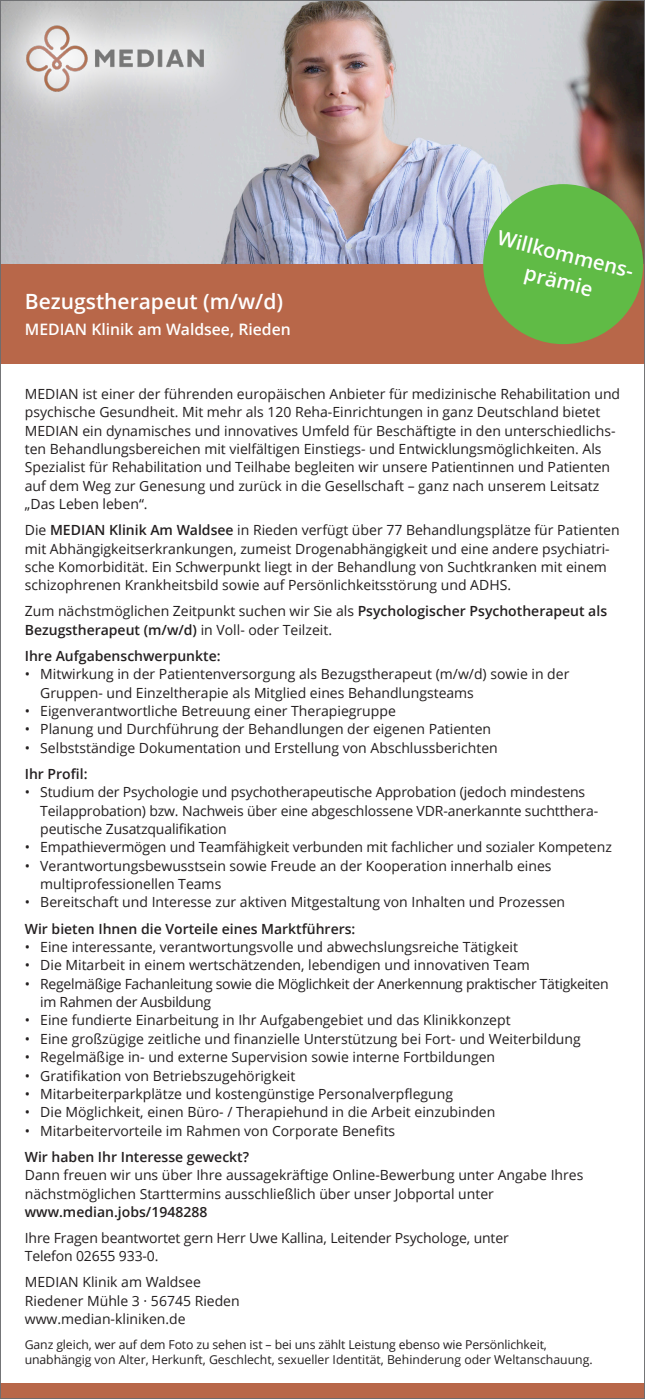
<style>
.page{position:relative;width:645px;height:1399px;background:#fff}
.page>*{position:absolute;margin:0;border:0;box-sizing:border-box;transform-origin:0 0}
.t1{font:600 21px "Open Sans";color:#fff}
.t2{font:600 20.12px/27.5px "Open Sans";color:#fff;text-align:center}
.t3{font:600 15.75px "Open Sans";color:#fff}
.t4{font:14px/18.4px "Open Sans";color:#231f20}
.t5{font:600 14px "Open Sans";color:#231f20}
.t6{font:14px/18.4px "Open Sans";letter-spacing:-.02em;color:#231f20}
.t7{font:12.25px/14.7px "Open Sans";letter-spacing:-.01em;color:#231f20}
.s1{font-weight:600}
</style>
<div class="page">
<img style="left:2px;top:2px;width:641px;height:262px">
<div style="left:0;top:1383px;width:645px;height:15px;background:#b86749"></div>
<svg style="left:2px;top:2px;width:251px;height:137px;background:#c9c9cc"></svg>
<img style="left:22px;top:25px;width:187px;height:67px">
<div style="left:0;top:264px;width:645px;height:99px;background:#b86749"></div>
<div style="left:483px;top:184px;width:160px;height:160px;background:#60bb46;border-radius:50%"></div>
<h1 class="t1" style="left:25px;top:287px;width:260px">Bezugstherapeut (m/w/d)</h1>
<p class="t3" style="left:25px;top:318px;width:267px">MEDIAN Klinik am Waldsee, Rieden</p>
<h2 class="t2" style="left:501px;top:224px;width:144px;rotate:14deg">Willkommens&shy;prämie</h2>
<p class="t4" style="left:25px;top:384px;width:597px">MEDIAN ist einer der führenden europäischen Anbieter für medizinische Rehabilitation und psychische Gesundheit. Mit mehr als 120 Reha-Einrichtungen in ganz Deutschland bietet MEDIAN ein dynamisches und innovatives Umfeld für Beschäftigte in den unterschiedlichs&shy;ten Behandlungsbereichen mit vielfältigen Einstiegs- und Entwicklungsmöglichkeiten. Als Spezialist für Rehabilitation und Teilhabe begleiten wir unsere Patientinnen und Patienten auf dem Weg zur Genesung und zurück in die Gesellschaft – ganz nach unserem Leitsatz „Das Leben leben“.</p>
<p class="t4" style="left:25px;top:521px;width:596px">Die <span class="s1">MEDIAN Klinik Am Waldsee</span> in Rieden verfügt über 77 Behandlungsplätze für Patienten mit Abhängigkeitserkrankungen, zumeist Drogenabhängigkeit und eine andere psychiatri&shy;sche Komorbidität. Ein Schwerpunkt liegt in der Behandlung von Suchtkranken mit einem schizophrenen Krankheitsbild sowie auf Persönlichkeitsstörung und ADHS.</p>
<p class="t4" style="left:25px;top:602px;width:584px">Zum nächstmöglichen Zeitpunkt suchen wir Sie als <span class="s1">Psychologischer Psychotherapeut als<br>Bezugstherapeut (m/w/d)</span> in Voll- oder Teilzeit.</p>
<p class="t5" style="left:25px;top:646px;width:197px">Ihre Aufgabenschwerpunkte:</p>
<p class="t4" style="left:40px;top:665px;width:531px;text-indent:-15px">• Mitwirkung in der Patientenversorgung als Bezugstherapeut (m/w/d) sowie in der<br>Gruppen- und Einzeltherapie als Mitglied eines Behandlungsteams</p>
<p class="t4" style="left:25px;top:701px;width:373px">• Eigenverantwortliche Betreuung einer Therapiegruppe</p>
<p class="t4" style="left:25px;top:720px;width:468px">• Planung und Durchführung der Behandlungen der eigenen Patienten</p>
<p class="t4" style="left:25px;top:738px;width:474px">• Selbstständige Dokumentation und Erstellung von Abschlussberichten</p>
<p class="t5" style="left:25px;top:764px;width:64px">Ihr Profil:</p>
<p class="t4" style="left:40px;top:783px;width:560px;text-indent:-15px">• Studium der Psychologie und psychotherapeutische Approbation (jedoch mindestens<br>Teilapprobation) bzw. Nachweis über eine abgeschlossene VDR-anerkannte suchtthera&shy;peutische Zusatzqualifikation</p>
<p class="t4" style="left:25px;top:838px;width:589px">• Empathievermögen und Teamfähigkeit verbunden mit fachlicher und sozialer Kompetenz</p>
<p class="t4" style="left:40px;top:856px;width:513px;text-indent:-15px">• Verantwortungsbewusstsein sowie Freude an der Kooperation innerhalb eines multiprofessionellen Teams</p>
<p class="t4" style="left:25px;top:893px;width:542px">• Bereitschaft und Interesse zur aktiven Mitgestaltung von Inhalten und Prozessen</p>
<p class="t5" style="left:25px;top:919px;width:332px">Wir bieten Ihnen die Vorteile eines Marktführers:</p>
<p class="t4" style="left:25px;top:937px;width:495px">• Eine interessante, verantwortungsvolle und abwechslungsreiche Tätigkeit</p>
<p class="t4" style="left:25px;top:956px;width:507px">• Die Mitarbeit in einem wertschätzenden, lebendigen und innovativen Team</p>
<p class="t6" style="left:40px;top:974px;width:570px;text-indent:-15px">• Regelmäßige Fachanleitung sowie die Möglichkeit der Anerkennung praktischer Tätigkeiten im Rahmen der Ausbildung</p>
<p class="t4" style="left:25px;top:1011px;width:487px">• Eine fundierte Einarbeitung in Ihr Aufgabengebiet und das Klinikkonzept</p>
<p class="t4" style="left:25px;top:1029px;width:557px">• Eine großzügige zeitliche und finanzielle Unterstützung bei Fort- und Weiterbildung</p>
<p class="t4" style="left:25px;top:1047px;width:472px">• Regelmäßige in- und externe Supervision sowie interne Fortbildungen</p>
<p class="t4" style="left:25px;top:1066px;width:272px">• Gratifikation von Betriebszugehörigkeit</p>
<p class="t4" style="left:25px;top:1084px;width:430px">• Mitarbeiterparkplätze und kostengünstige Personalverpflegung</p>
<p class="t4" style="left:25px;top:1103px;width:472px">• Die Möglichkeit, einen Büro- / Therapiehund in die Arbeit einzubinden</p>
<p class="t4" style="left:25px;top:1121px;width:372px">• Mitarbeitervorteile im Rahmen von Corporate Benefits</p>
<p class="t5" style="left:25px;top:1147px;width:226px">Wir haben Ihr Interesse geweckt?</p>
<p class="t4" style="left:25px;top:1165px;width:560px">Dann freuen wir uns über Ihre aussagekräftige Online-Bewerbung unter Angabe Ihres nächstmöglichen Starttermins ausschließlich über unser Jobportal unter</p>
<p class="t5" style="left:25px;top:1202px;width:184px">www.median.jobs/1948288</p>
<p class="t4" style="left:25px;top:1228px;width:485px">Ihre Fragen beantwortet gern Herr Uwe Kallina, Leitender Psychologe, unter<br>Telefon 02655 933-0.</p>
<p class="t4" style="left:25px;top:1273px;width:216px">MEDIAN Klinik am Waldsee<br>Riedener Mühle 3 · 56745 Rieden www.median-kliniken.de</p>
<p class="t7" style="left:25px;top:1337px;width:569px">Ganz gleich, wer auf dem Foto zu sehen ist – bei uns zählt Leistung ebenso wie Persönlichkeit, unabhängig von Alter, Herkunft, Geschlecht, sexueller Identität, Behinderung oder Weltanschauung.</p>
</div>
